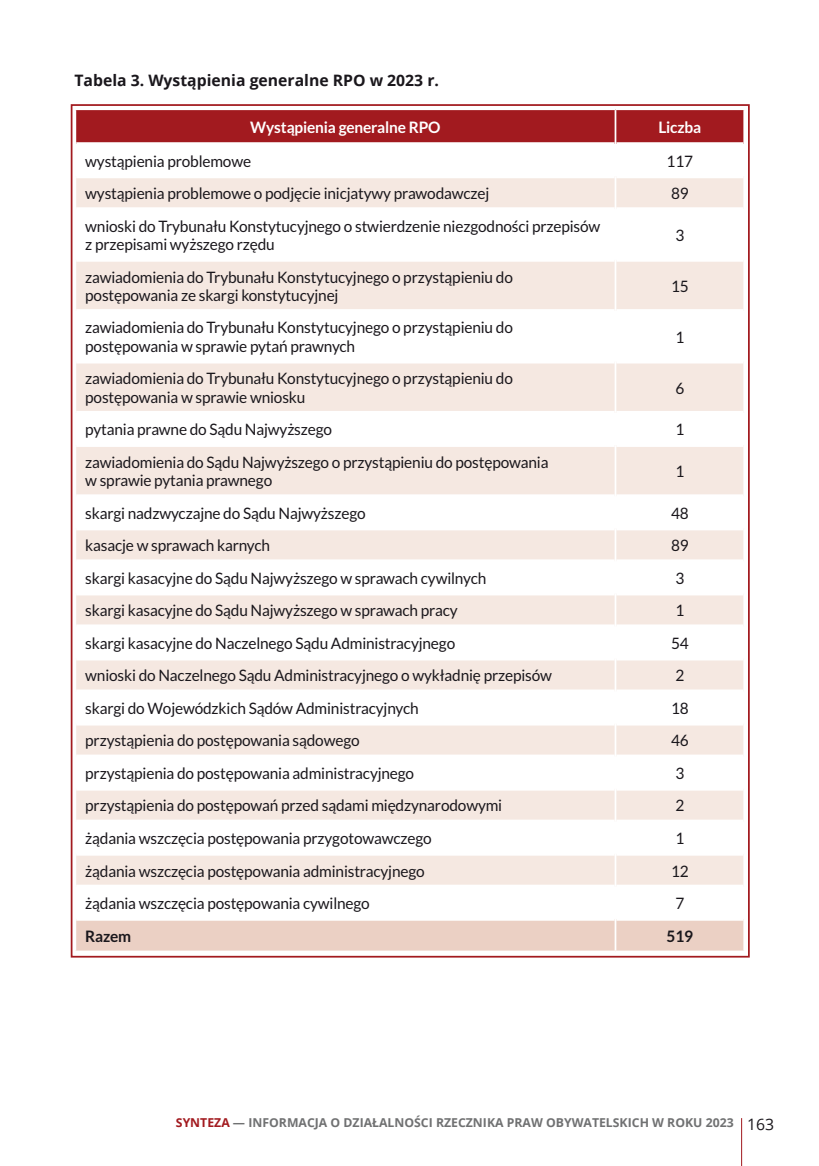
<style>
.page{position:relative;width:819px;height:1166px;background:#fff}
.page>*{position:absolute;margin:0;border:0;box-sizing:border-box;transform-origin:0 0}
._20_tabelkowy_txt{font:15.75px/18.4px "Lato";letter-spacing:-.01em;color:#1a171c}
._06_Wykres_i_tabela{font:700 15.75px "Open Sans";color:#1a171c}
._20_tabelkowy_txt-2{font:700 15.75px "Lato";letter-spacing:-.01em;color:#fff}
._20_tabelkowy_txt-3{font:700 15.75px "Lato";letter-spacing:-.01em;color:#1a171c}
.t1{font:700 12.25px "Open Sans";color:#707172}
.s1{color:#a21a1f}
.s2{font-weight:400;font-size:15.75px;color:#1a171c}
</style>
<div class="page">
<hr style="left:741px;top:1118px;width:1px;height:48px;background:#a21a1f">
<div style="left:76px;top:110px;width:667px;height:32px;background:#a21a1f"></div>
<svg style="left:76px;top:178px;width:667px;height:707px;fill:#f5e8e1"></svg>
<div style="left:76px;top:921px;width:667px;height:29px;background:#ebd0c4"></div>
<svg style="left:76px;top:142px;width:538px;height:2px"></svg>
<svg style="left:616px;top:142px;width:127px;height:2px"></svg>
<hr style="left:76px;top:207px;width:538px;height:4px;background:#fff">
<hr style="left:616px;top:207px;width:127px;height:4px;background:#fff">
<hr style="left:76px;top:258px;width:538px;height:4px;background:#fff">
<hr style="left:616px;top:258px;width:127px;height:4px;background:#fff">
<hr style="left:76px;top:309px;width:538px;height:4px;background:#fff">
<hr style="left:616px;top:309px;width:127px;height:4px;background:#fff">
<hr style="left:76px;top:360px;width:538px;height:3px;background:#fff">
<hr style="left:616px;top:360px;width:127px;height:3px;background:#fff">
<hr style="left:76px;top:411px;width:538px;height:3px;background:#fff">
<hr style="left:616px;top:411px;width:127px;height:3px;background:#fff">
<hr style="left:76px;top:443px;width:538px;height:4px;background:#fff">
<hr style="left:616px;top:443px;width:127px;height:4px;background:#fff">
<hr style="left:76px;top:494px;width:538px;height:4px;background:#fff">
<hr style="left:616px;top:494px;width:127px;height:4px;background:#fff">
<hr style="left:76px;top:527px;width:538px;height:3px;background:#fff">
<hr style="left:616px;top:527px;width:127px;height:3px;background:#fff">
<svg style="left:76px;top:559px;width:538px;height:4px"></svg>
<svg style="left:616px;top:559px;width:127px;height:4px"></svg>
<hr style="left:76px;top:592px;width:538px;height:3px;background:#fff">
<hr style="left:616px;top:592px;width:127px;height:3px;background:#fff">
<svg style="left:76px;top:624px;width:538px;height:4px"></svg>
<svg style="left:616px;top:624px;width:127px;height:4px"></svg>
<hr style="left:76px;top:657px;width:538px;height:3px;background:#fff">
<hr style="left:616px;top:657px;width:127px;height:3px;background:#fff">
<svg style="left:76px;top:689px;width:538px;height:4px"></svg>
<svg style="left:616px;top:689px;width:127px;height:4px"></svg>
<hr style="left:76px;top:722px;width:538px;height:3px;background:#fff">
<hr style="left:616px;top:722px;width:127px;height:3px;background:#fff">
<svg style="left:76px;top:754px;width:538px;height:4px"></svg>
<svg style="left:616px;top:754px;width:127px;height:4px"></svg>
<hr style="left:76px;top:787px;width:538px;height:3px;background:#fff">
<hr style="left:616px;top:787px;width:127px;height:3px;background:#fff">
<svg style="left:76px;top:819px;width:538px;height:4px"></svg>
<svg style="left:616px;top:819px;width:127px;height:4px"></svg>
<hr style="left:76px;top:852px;width:538px;height:3px;background:#fff">
<hr style="left:616px;top:852px;width:127px;height:3px;background:#fff">
<svg style="left:76px;top:920px;width:538px;height:1px"></svg>
<svg style="left:616px;top:919px;width:127px;height:2px"></svg>
<hr style="left:614px;top:110px;width:2px;height:34px;background:#fff">
<hr style="left:614px;top:176px;width:2px;height:33px;background:#fff">
<hr style="left:614px;top:209px;width:2px;height:51px;background:#fff">
<hr style="left:614px;top:260px;width:2px;height:51px;background:#fff">
<hr style="left:614px;top:311px;width:2px;height:51px;background:#fff">
<hr style="left:614px;top:362px;width:2px;height:51px;background:#fff">
<hr style="left:614px;top:413px;width:2px;height:32px;background:#fff">
<hr style="left:614px;top:445px;width:2px;height:51px;background:#fff">
<hr style="left:614px;top:496px;width:2px;height:33px;background:#fff">
<hr style="left:614px;top:529px;width:2px;height:32px;background:#fff">
<hr style="left:614px;top:561px;width:2px;height:33px;background:#fff">
<hr style="left:614px;top:594px;width:2px;height:32px;background:#fff">
<hr style="left:614px;top:626px;width:2px;height:33px;background:#fff">
<hr style="left:614px;top:659px;width:2px;height:32px;background:#fff">
<hr style="left:614px;top:691px;width:2px;height:33px;background:#fff">
<hr style="left:614px;top:724px;width:2px;height:32px;background:#fff">
<hr style="left:614px;top:756px;width:2px;height:33px;background:#fff">
<hr style="left:614px;top:789px;width:2px;height:32px;background:#fff">
<hr style="left:614px;top:821px;width:2px;height:33px;background:#fff">
<hr style="left:614px;top:854px;width:2px;height:32px;background:#fff">
<hr style="left:614px;top:919px;width:2px;height:31px;background:#fff">
<p class="_06_Wykres_i_tabela" style="left:74px;top:70px;width:366px">Tabela 3. Wystąpienia generalne RPO w 2023 r.</p>
<p class="_20_tabelkowy_txt-2" style="left:250px;top:118px;width:192px">Wystąpienia generalne RPO</p>
<p class="_20_tabelkowy_txt-2" style="left:658px;top:118px;width:44px">Liczba</p>
<p class="_20_tabelkowy_txt" style="left:85px;top:152px;width:167px">wystąpienia problemowe</p>
<p class="_20_tabelkowy_txt" style="left:666px;top:152px;width:28px">117</p>
<p class="_20_tabelkowy_txt" style="left:85px;top:184px;width:405px">wystąpienia problemowe o podjęcie inicjatywy prawodawczej</p>
<p class="_20_tabelkowy_txt" style="left:671px;top:184px;width:19px">89</p>
<p class="_20_tabelkowy_txt" style="left:85px;top:217px;width:516px">wnioski do Trybunału Konstytucyjnego o stwierdzenie niezgodności przepisów z przepisami wyższego rzędu</p>
<p class="_20_tabelkowy_txt" style="left:675px;top:226px;width:10px">3</p>
<p class="_20_tabelkowy_txt" style="left:85px;top:268px;width:429px">zawiadomienia do Trybunału Konstytucyjnego o przystąpieniu do postępowania ze skargi konstytucyjnej</p>
<p class="_20_tabelkowy_txt" style="left:671px;top:277px;width:19px">15</p>
<p class="_20_tabelkowy_txt" style="left:85px;top:318px;width:429px">zawiadomienia do Trybunału Konstytucyjnego o przystąpieniu do postępowania w sprawie pytań prawnych</p>
<p class="_20_tabelkowy_txt" style="left:675px;top:328px;width:10px">1</p>
<p class="_20_tabelkowy_txt" style="left:85px;top:369px;width:429px">zawiadomienia do Trybunału Konstytucyjnego o przystąpieniu do postępowania w sprawie wniosku</p>
<p class="_20_tabelkowy_txt" style="left:675px;top:378px;width:10px">6</p>
<p class="_20_tabelkowy_txt" style="left:85px;top:420px;width:248px">pytania prawne do Sądu Najwyższego</p>
<p class="_20_tabelkowy_txt" style="left:675px;top:420px;width:10px">1</p>
<p class="_20_tabelkowy_txt" style="left:85px;top:453px;width:465px">zawiadomienia do Sądu Najwyższego o przystąpieniu do postępowania w sprawie pytania prawnego</p>
<p class="_20_tabelkowy_txt" style="left:675px;top:462px;width:10px">1</p>
<p class="_20_tabelkowy_txt" style="left:85px;top:504px;width:282px">skargi nadzwyczajne do Sądu Najwyższego</p>
<p class="_20_tabelkowy_txt" style="left:671px;top:504px;width:19px">48</p>
<p class="_20_tabelkowy_txt" style="left:85px;top:536px;width:186px">kasacje w sprawach karnych</p>
<p class="_20_tabelkowy_txt" style="left:671px;top:536px;width:19px">89</p>
<p class="_20_tabelkowy_txt" style="left:85px;top:569px;width:402px">skargi kasacyjne do Sądu Najwyższego w sprawach cywilnych</p>
<p class="_20_tabelkowy_txt" style="left:675px;top:569px;width:10px">3</p>
<p class="_20_tabelkowy_txt" style="left:85px;top:601px;width:374px">skargi kasacyjne do Sądu Najwyższego w sprawach pracy</p>
<p class="_20_tabelkowy_txt" style="left:675px;top:601px;width:10px">1</p>
<p class="_20_tabelkowy_txt" style="left:85px;top:634px;width:371px">skargi kasacyjne do Naczelnego Sądu Administracyjnego</p>
<p class="_20_tabelkowy_txt" style="left:671px;top:634px;width:19px">54</p>
<p class="_20_tabelkowy_txt" style="left:85px;top:666px;width:468px">wnioski do Naczelnego Sądu Administracyjnego o wykładnię przepisów</p>
<p class="_20_tabelkowy_txt" style="left:675px;top:666px;width:10px">2</p>
<p class="_20_tabelkowy_txt" style="left:85px;top:699px;width:335px">skargi do Wojewódzkich Sądów Administracyjnych</p>
<p class="_20_tabelkowy_txt" style="left:671px;top:699px;width:19px">18</p>
<p class="_20_tabelkowy_txt" style="left:85px;top:731px;width:276px">przystąpienia do postępowania sądowego</p>
<p class="_20_tabelkowy_txt" style="left:671px;top:731px;width:19px">46</p>
<p class="_20_tabelkowy_txt" style="left:85px;top:764px;width:330px">przystąpienia do postępowania administracyjnego</p>
<p class="_20_tabelkowy_txt" style="left:675px;top:764px;width:10px">3</p>
<p class="_20_tabelkowy_txt" style="left:85px;top:796px;width:418px">przystąpienia do postępowań przed sądami międzynarodowymi</p>
<p class="_20_tabelkowy_txt" style="left:675px;top:796px;width:10px">2</p>
<p class="_20_tabelkowy_txt" style="left:85px;top:829px;width:348px">żądania wszczęcia postępowania przygotowawczego</p>
<p class="_20_tabelkowy_txt" style="left:675px;top:829px;width:10px">1</p>
<p class="_20_tabelkowy_txt" style="left:85px;top:861px;width:341px">żądania wszczęcia postępowania administracyjnego</p>
<p class="_20_tabelkowy_txt" style="left:671px;top:861px;width:19px">12</p>
<p class="_20_tabelkowy_txt" style="left:85px;top:894px;width:286px">żądania wszczęcia postępowania cywilnego</p>
<p class="_20_tabelkowy_txt" style="left:675px;top:894px;width:10px">7</p>
<p class="_20_tabelkowy_txt-3" style="left:85px;top:927px;width:48px">Razem</p>
<p class="_20_tabelkowy_txt-3" style="left:666px;top:927px;width:28px">519</p>
<p class="t1" style="left:176px;top:1114px;width:599px"><span class="s1">SYNTEZA</span> — INFORMACJA O DZIAŁALNOŚCI RZECZNIKA PRAW OBYWATELSKICH W ROKU 2023 <span class="s2">163</span></p>
</div>
